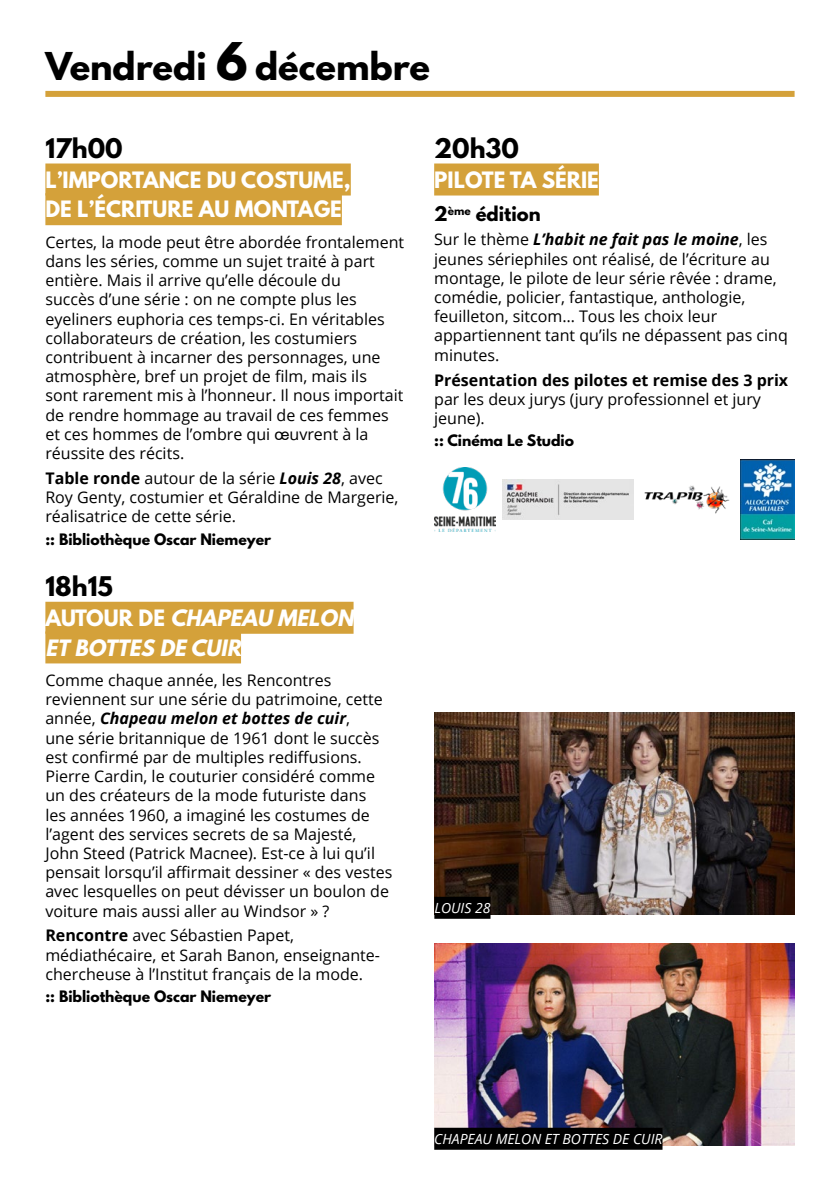
<style>
.page{position:relative;width:840px;height:1191px;background:#fff}
.page>*{position:absolute;margin:0;border:0;box-sizing:border-box;transform-origin:0 0}
.t1{font:700 34px "League Spartan";color:#000}
.t2{font:700 24px "League Spartan";color:#000}
.t3{font:700 20px/29.6px "League Spartan";color:#fff}
.t4{font:italic 700 20px/29.6px "League Spartan";color:#fff}
.t5{font:700 18px "League Spartan";color:#000}
.t6{font:16px/19.2px "Open Sans";color:#000}
.t7{font:700 16px "Open Sans";color:#000}
.t8{font:700 14px "League Spartan";color:#000}
.t9{font:italic 14px "Open Sans";color:#fff}
.s1{font-size:46px}
.s2{font-family:"Arial"}
.s3{font-weight:700}
.s4{font-weight:700;font-style:italic}
.s5{font-style:normal}
</style>
<div class="page">
<div style="left:45px;top:91px;width:749px;height:6px;background:#d4a13a"></div>
<div style="left:434px;top:163px;width:164px;height:32px;background:#d4a13a"></div>
<img style="left:434px;top:943px;width:360px;height:202px">
<div style="left:434px;top:1127px;width:228px;height:22px;background:#000"></div>
<div style="left:45px;top:163px;width:305px;height:32px;background:#d4a13a"></div>
<div style="left:45px;top:193px;width:297px;height:32px;background:#d4a13a"></div>
<div style="left:45px;top:602px;width:308px;height:32px;background:#d4a13a"></div>
<div style="left:45px;top:631px;width:196px;height:32px;background:#d4a13a"></div>
<img style="left:434px;top:712px;width:360px;height:202px">
<div style="left:434px;top:896px;width:56px;height:22px;background:#000"></div>
<img style="left:434px;top:467px;width:61px;height:65px">
<img style="left:740px;top:459px;width:54px;height:80px">
<img style="left:502px;top:479px;width:131px;height:41px">
<img style="left:644px;top:485px;width:86px;height:29px">
<h1 class="t1" style="left:45px;top:39px;width:386px">Vendredi <span class="s1">6</span> décembre</h1>
<h2 class="t2" style="left:45px;top:129px;width:79px">17h00</h2>
<p class="t3" style="left:45px;top:164px;width:307px">L’IMPORTANCE DU COSTUME,<br>DE L’ÉCRITURE AU MONTAGE</p>
<p class="t6" style="left:45px;top:232px;width:360px">Certes, la mode peut être abordée frontalement dans les séries, comme un sujet traité à part entière. Mais il arrive qu’elle découle du<br>succès d’une série : on ne compte plus les eyeliners euphoria ces temps-ci. En véritables collaborateurs de création, les costumiers contribuent à incarner des personnages, une atmosphère, bref un projet de film, mais ils<br>sont rarement mis à l’honneur. Il nous importait de rendre hommage au travail de ces femmes et ces hommes de l’ombre qui <span class="s2">œ</span>uvrent à la réussite des récits.</p>
<p class="t6" style="left:45px;top:468px;width:354px"><span class="s3">Table ronde</span> autour de la série <span class="s4">Louis 28</span>, avec<br>Roy Genty, costumier et Géraldine de Margerie, réalisatrice de cette série.</p>
<p class="t8" style="left:45px;top:528px;width:227px">:: Bibliothèque Oscar Niemeyer</p>
<h2 class="t2" style="left:45px;top:567px;width:69px">18h15</h2>
<p class="t4" style="left:45px;top:602px;width:315px"><span class="s5">A U T O U R D E</span> CHAPEAU MELON<br>ET BOTTES DE CUIR</p>
<p class="t6" style="left:45px;top:670px;width:348px">Comme chaque année, les Rencontres reviennent sur une série du patrimoine, cette année, <span class="s4">Chapeau melon et bottes de cuir</span>,<br>une série britannique de 1961 dont le succès est confirmé par de multiples rediffusions.<br>Pierre Cardin, le couturier considéré comme un des créateurs de la mode futuriste dans<br>les années 1960, a imaginé les costumes de l’agent des services secrets de sa Majesté, John Steed (Patrick Macnee). Est-ce à lui qu’il pensait lorsqu’il affirmait dessiner « des vestes avec lesquelles on peut dévisser un boulon de voiture mais aussi aller au Windsor » ?</p>
<p class="t6" style="left:45px;top:925px;width:336px"><span class="s3">Rencontre</span> avec Sébastien Papet, médiathécaire, et Sarah Banon, enseignante&shy;chercheuse à l’Institut français de la mode.</p>
<p class="t8" style="left:45px;top:985px;width:227px">:: Bibliothèque Oscar Niemeyer</p>
<h2 class="t2" style="left:434px;top:129px;width:86px">20h30</h2>
<p class="t3" style="left:434px;top:164px;width:166px">PILOTE TA SÉRIE</p>
<p class="t5" style="left:434px;top:199px;width:108px">2<sup>ème</sup> édition</p>
<p class="t6" style="left:434px;top:230px;width:355px">Sur le thème <span class="s4">L’habit ne fait pas le moine</span>, les jeunes sériephiles ont réalisé, de l’écriture au montage, le pilote de leur série rêvée : drame, comédie, policier, fantastique, anthologie, feuilleton, sitcom… Tous les choix leur appartiennent tant qu’ils ne dépassent pas cinq minutes.</p>
<p class="t7" style="left:434px;top:368px;width:355px">Présentation des pilotes et remise des 3 prix</p>
<p class="t6" style="left:434px;top:389px;width:328px">par les deux jurys (jury professionnel et jury jeune).</p>
<p class="t8" style="left:434px;top:430px;width:141px">:: Cinéma Le Studio</p>
<p class="t9" style="left:434px;top:898px;width:58px">LOUIS 28</p>
<p class="t9" style="left:434px;top:1129px;width:230px">CHAPEAU MELON ET BOTTES DE CUIR</p>
</div>
